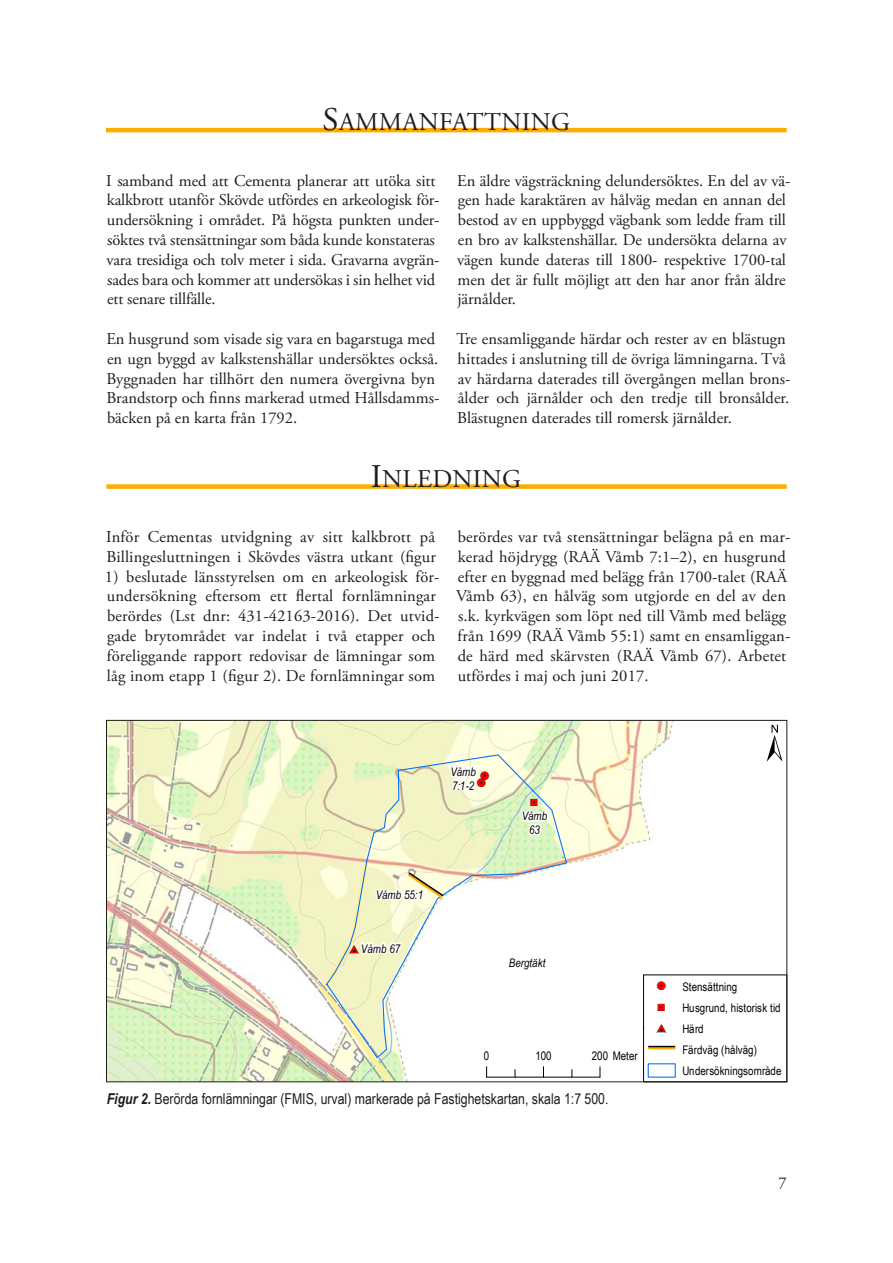
<style>
.page{position:relative;width:893px;height:1263px;background:#fff}
.page>*{position:absolute;margin:0;border:0;box-sizing:border-box;transform-origin:0 0}
.t1{font:52.5px "ESRI North";color:#000}
.t2{font:25.5px "Adobe Garamond Pro";letter-spacing:.015em;color:#1d1d1b}
.t3{font:16.5px/19.8px "Adobe Garamond Pro";letter-spacing:-.005em;color:#1d1d1b}
.t4{font:16.5px/19.8px "Adobe Garamond Pro";letter-spacing:-.03em;color:#1d1d1b}
.t5{font:15px "Arial Narrow";color:#1d1d1b}
.t6{font:14.4px "ESRI Default Marker";color:#f00}
.t7{font:12.3px "ESRI Default Marker";color:#f00}
.t8{font:11.85px "Arial Narrow";color:#000}
.t9{font:italic 11.85px/13.6px "Arial Narrow";color:#000}
.t10{font:10.05px "ESRI Default Marker";color:#f00}
.s1{font-size:33px}
.s2{color:#000}
.s3{font-family:"ESRI Default Marker";font-size:14.4px;color:#f00}
.s4{font-family:"ESRI Default Marker";font-size:14.4px}
.s5{font-weight:700;font-style:italic}
</style>
<div class="page">
<hr style="left:106px;top:128px;width:681px;height:4px;background:#ffac00">
<div style="left:106px;top:484px;width:681px;height:5px;background:#ffac00"></div>
<img style="left:108px;top:722px;width:565px;height:358px">
<svg style="left:325px;top:754px;width:243px;height:305px"></svg>
<hr style="left:487px;top:1077px;width:113px;height:1px;background:#000">
<svg style="left:643px;top:974px;width:142px;height:106px"></svg>
<svg style="left:448px;top:763px;width:31px;height:30px"></svg>
<svg style="left:520px;top:807px;width:30px;height:30px"></svg>
<svg style="left:373px;top:870px;width:73px;height:36px"></svg>
<svg style="left:359px;top:940px;width:47px;height:20px"></svg>
<svg style="left:506px;top:952px;width:44px;height:21px"></svg>
<h2 class="t2" style="left:322px;top:107px;width:249px"><span class="s1">S</span>AMMANFATTNING</h2>
<p class="t4" style="left:106px;top:171px;width:335px">I samband med att Cementa planerar att utöka sitt kalkbrott utanför Skövde utfördes en arkeologisk för&shy;undersökning i området. På högsta punkten under&shy;söktes två stensättningar som båda kunde konstateras vara tresidiga och tolv meter i sida. Gravarna avgrän&shy;sades bara och kommer att undersökas i sin helhet vid ett senare tillfälle.</p>
<p class="t3" style="left:106px;top:329px;width:335px">En husgrund som visade sig vara en bagarstuga med en ugn byggd av kalkstenshällar undersöktes också.<br>Byggnaden har tillhört den numera övergivna byn Brandstorp och finns markerad utmed Hållsdamms&shy;bäcken på en karta från 1792.</p>
<p class="t3" style="left:457px;top:171px;width:335px">En äldre vägsträckning delundersöktes. En del av vä&shy;gen hade karaktären av hålväg medan en annan del bestod av en uppbyggd vägbank som ledde fram till en bro av kalkstenshällar. De undersökta delarna av vägen kunde dateras till 1800- respektive 1700-tal men det är fullt möjligt att den har anor från äldre järnålder.</p>
<p class="t3" style="left:456px;top:329px;width:335px">Tre ensamliggande härdar och rester av en blästugn hittades i anslutning till de övriga lämningarna. Två av härdarna daterades till övergången mellan brons&shy;ålder och järnålder och den tredje till bronsålder.<br>Blästugnen daterades till romersk järnålder.</p>
<h2 class="t2" style="left:371px;top:463px;width:152px"><span class="s1">I</span>NLEDNING</h2>
<p class="t3" style="left:106px;top:527px;width:331px">Inför Cementas utvidgning av sitt kalkbrott på<br>Billingesluttningen i Skövdes västra utkant (figur</p>
<p class="t3" style="left:105px;top:567px;width:336px">1) beslutade länsstyrelsen om en arkeologisk för&shy;undersökning eftersom ett flertal fornlämningar berördes (Lst dnr: 431-42163-2016). Det utvid&shy;gade brytområdet var indelat i två etapper och föreliggande rapport redovisar de lämningar som låg inom etapp 1 (figur 2). De fornlämningar som</p>
<p class="t3" style="left:456px;top:527px;width:336px">berördes var två stensättningar belägna på en mar&shy;kerad höjdrygg (RAÄ Våmb 7:1–2), en husgrund efter en byggnad med belägg från 1700-talet (RAÄ Våmb 63), en hålväg som utgjorde en del av den s.k. kyrkvägen som löpt ned till Våmb med belägg från 1699 (RAÄ Våmb 55:1) samt en ensamliggan&shy;de härd med skärvsten (RAÄ Våmb 67). Arbetet utfördes i maj och juni 2017.</p>
<p class="t9" style="left:450px;top:765px;width:27px">Våmb<br>7:1-2</p>
<p class="t7" style="left:480px;top:768px;width:10px">!<span class="s2">.</span></p>
<p class="t7" style="left:477px;top:775px;width:10px">!<span class="s2">.</span></p>
<p class="t10" style="left:530px;top:797px;width:9px">"<span class="s2">/</span></p>
<p class="t9" style="left:522px;top:809px;width:27px;text-align:center">Våmb<br>63</p>
<h1 class="t1" style="left:767px;top:713px;width:17px">±</h1>
<p class="t9" style="left:376px;top:888px;width:49px">Våmb 55:1</p>
<p class="t9" style="left:361px;top:941px;width:41px">Våmb 67</p>
<p class="t6" style="left:349px;top:940px;width:12px">#<span class="s2">0</span></p>
<p class="t9" style="left:509px;top:955px;width:38px">Bergtäkt</p>
<p class="t8" style="left:484px;top:1046px;width:7px">0</p>
<p class="t8" style="left:535px;top:1046px;width:18px">100</p>
<p class="t8" style="left:592px;top:1046px;width:47px">200 Meter</p>
<p class="t7" style="left:657px;top:979px;width:10px">!<span class="s2">.</span></p>
<p class="t8" style="left:682px;top:978px;width:56px">Stensättning</p>
<p class="t10" style="left:658px;top:1001px;width:9px">"<span class="s2">/</span></p>
<p class="t8" style="left:682px;top:999px;width:100px">Husgrund, historisk tid</p>
<p class="t8" style="left:656px;top:1020px;width:49px"><span class="s3">#</span><span class="s4">0</span> Härd</p>
<p class="t8" style="left:682px;top:1041px;width:76px">Färdväg (hålväg)</p>
<p class="t8" style="left:682px;top:1062px;width:101px">Undersökningsområde</p>
<p class="t5" style="left:107px;top:1087px;width:503px"><span class="s5">Figur 2.</span> Berörda fornlämningar (FMIS, urval) markerade på Fastighetskartan, skala 1:7 500.</p>
<p class="t3" style="left:778px;top:1173px;width:10px">7</p>
</div>
